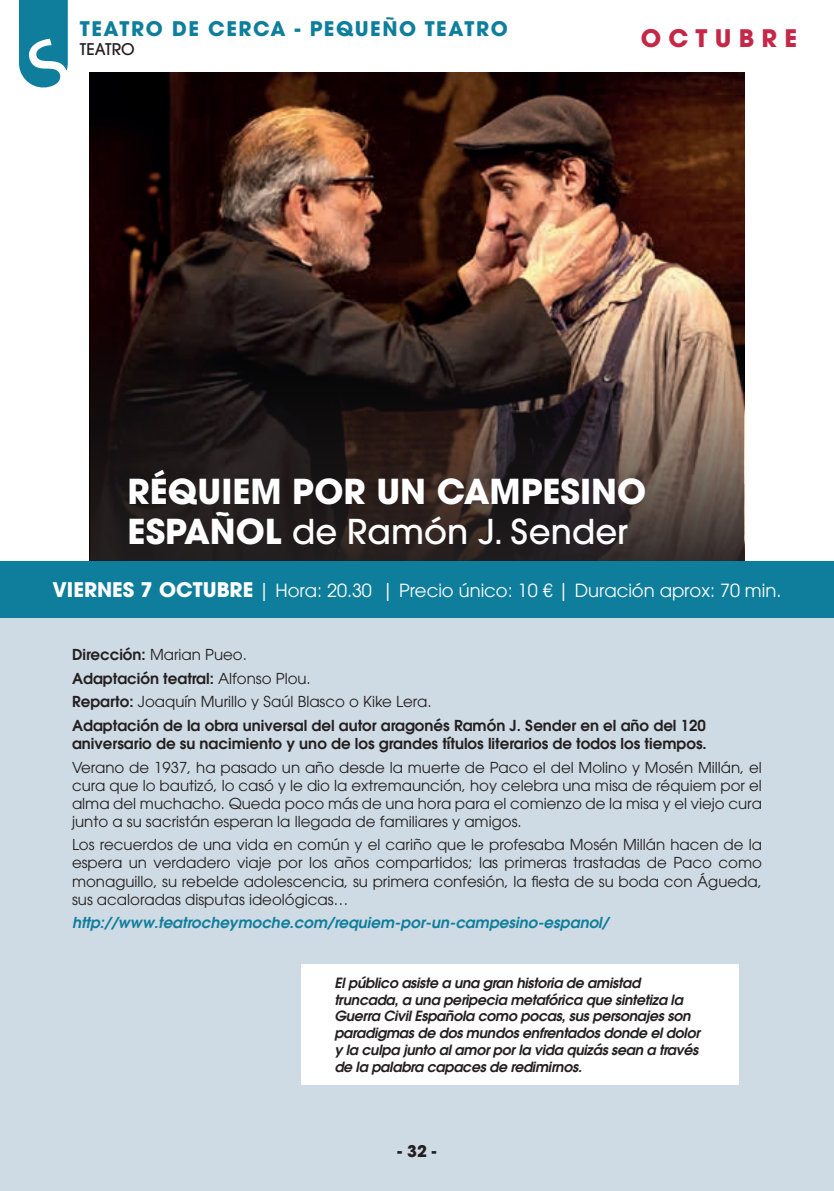
<style>
.page{position:relative;width:834px;height:1191px;background:#fff}
.page>*{position:absolute;margin:0;border:0;box-sizing:border-box;transform-origin:0 0}
.t1{font:700 34.2px "ITC Avant Garde Std";color:#fff}
.t2{font:500 34px "ITC Avant Garde Std";color:#fff}
.t3{font:700 24px "ITC Avant Garde Std";letter-spacing:.3em;color:#c42846}
.t4{font:700 20px "ITC Avant Garde Std";letter-spacing:.075em;color:#0f7e9c}
.t5{font:18px "ITC Avant Garde Std";color:#fff}
.t6{font:500 16px "ITC Avant Garde Std";color:#231f20}
.t7{font:700 16px "ITC Avant Garde Std";color:#231f20}
.t8{font:15px/18px "ITC Avant Garde Std";color:#231f20;text-align:justify}
.t9{font:600 15px/23.6px "ITC Avant Garde Std";color:#231f20}
.t10{font:italic 600 15px "ITC Avant Garde Std";color:#0f7e9c}
.t11{font:italic 600 14px/16.8px "ITC Avant Garde Std";letter-spacing:-.02em;color:#231f20}
.s1{font-weight:700;font-size:34.2px}
.s2{font-weight:700;font-size:20px}
.s3{font-weight:400}
</style>
<div class="page">
<img style="left:89px;top:72px;width:655px;height:489px">
<svg style="left:90px;top:313px;width:653px;height:248px;background:#372b28"></svg>
<div style="left:0;top:568px;width:833px;height:623px;background:#cfdbe4"></div>
<div style="left:302px;top:964px;width:436px;height:120px;background:#fff"></div>
<div style="left:0;top:561px;width:833px;height:57px;background:#0f7e9c"></div>
<svg style="left:19px;top:0;width:49px;height:88px"></svg>
<h3 class="t4" style="left:80px;top:15px;width:429px">TEATRO DE CERCA - PEQUEÑO TEATRO</h3>
<p class="t6" style="left:80px;top:39px;width:56px">TEATRO</p>
<h3 class="t3" style="left:640px;top:22px;width:158px">OCTUBRE</h3>
<h1 class="t1" style="left:128px;top:468px;width:520px">RÉQUIEM POR UN CAMPESINO</h1>
<h2 class="t2" style="left:128px;top:510px;width:502px"><span class="s1">ESPAÑOL</span> de Ramón J. Sender</h2>
<p class="t5" style="left:53px;top:579px;width:730px"><span class="s2">VIERNES 7 OCTUBRE</span> | Hora: 20.30 | Precio único: 10 € | Duración aprox: 70 min.</p>
<p class="t9" style="left:72px;top:642px;width:635px">Dirección: <span class="s3">Marian Pueo.<br></span>Adaptación teatral: <span class="s3">Alfonso Plou.<br></span>Reparto: <span class="s3">Joaquín Murillo y Saúl Blasco o Kike Lera.<br></span>Adaptación de la obra universal del autor aragonés Ramón J. Sender en el año del 120</p>
<p class="t9" style="left:72px;top:731px;width:636px">aniversario de su nacimiento y uno de los grandes títulos literarios de todos los tiempos.</p>
<p class="t8" style="left:72px;top:758px;width:691px">Verano de 1937, ha pasado un año desde la muerte de Paco el del Molino y Mosén Millán, el cura que lo bautizó, lo casó y le dio la extremaunción, hoy celebra una misa de réquiem por el alma del muchacho. Queda poco más de una hora para el comienzo de la misa y el viejo cura junto a su sacristán esperan la llegada de familiares y amigos.</p>
<p class="t8" style="left:72px;top:835px;width:691px">Los recuerdos de una vida en común y el cariño que le profesaba Mosén Millán hacen de la espera un verdadero viaje por los años compartidos; las primeras trastadas de Paco como monaguillo, su rebelde adolescencia, su primera confesión, la fiesta de su boda con Águeda, sus acaloradas disputas ideológicas…</p>
<p class="t10" style="left:72px;top:913px;width:538px">http://www.teatrocheymoche.com/requiem-por-un-campesino-espanol/</p>
<p class="t11" style="left:334px;top:974px;width:367px">El público asiste a una gran historia de amistad truncada, a una peripecia metafórica que sintetiza la Guerra Civil Española como pocas, sus personajes son paradigmas de dos mundos enfrentados donde el dolor y la culpa junto al amor por la vida quizás sean a través de la palabra capaces de redimirnos.</p>
<p class="t7" style="left:397px;top:1140px;width:40px">- 32 -</p>
</div>
